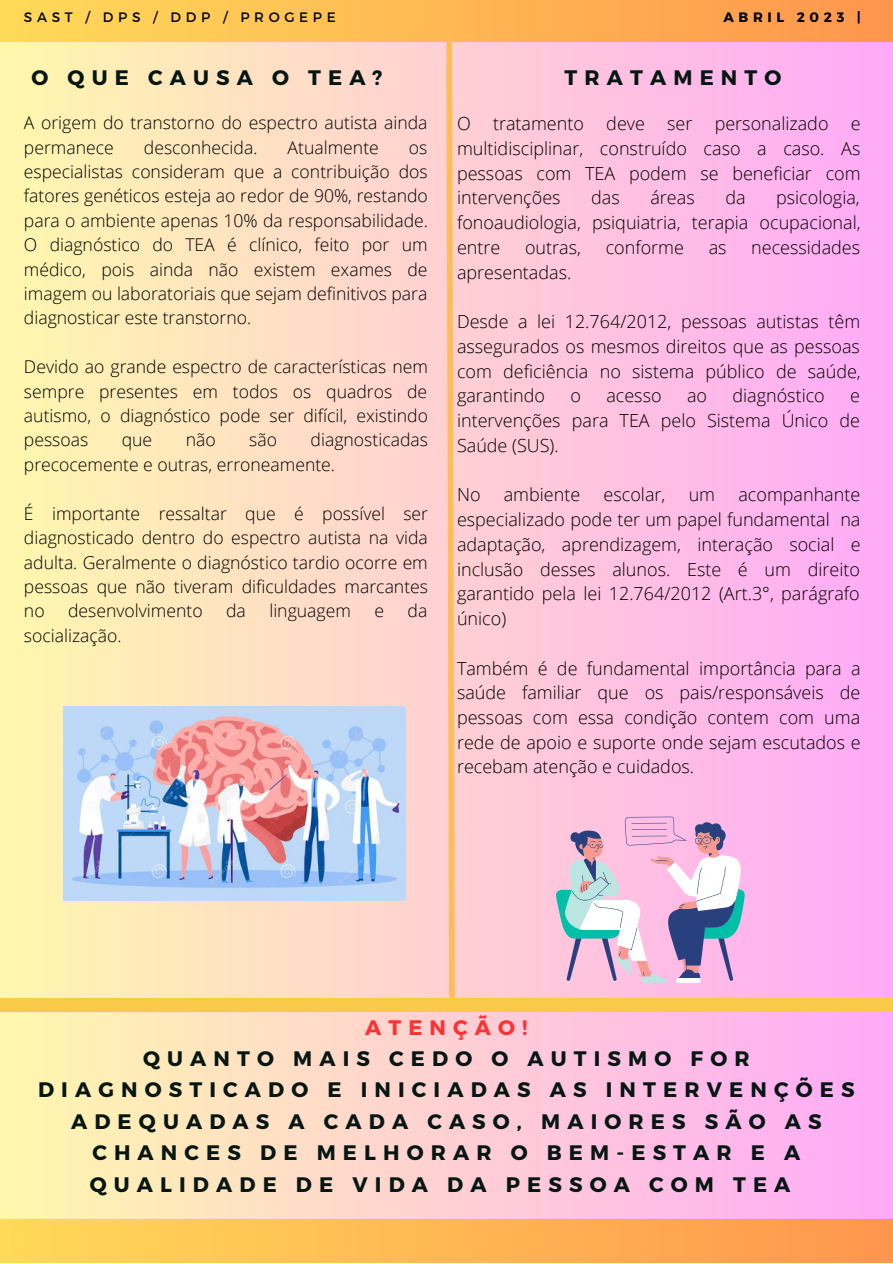
<style>
.page{position:relative;width:893px;height:1264px;background:#fff}
.page>*{position:absolute;margin:0;border:0;box-sizing:border-box;transform-origin:0 0}
.t1{font:700 21px/31.5px "Montserrat";letter-spacing:.34em;color:#051613;text-align:center}
.t2{font:700 21px "Montserrat";letter-spacing:.34em;color:#ff3131}
.t3{font:300 18px/24.8px "Open Sans";color:#000;text-align:justify}
.t4{font:300 17.55px/24.5px "Open Sans";color:#000;text-align:justify}
.t5{font:13.65px "Montserrat";letter-spacing:.34em;color:#000}
.t6{font:700 13.65px "Montserrat";letter-spacing:.34em;color:#000}
</style>
<div class="page">
<div style="left:0;top:0;width:892px;height:1262px;background:linear-gradient(to right,#fff7ad,#ffaaf8)"></div>
<div style="left:0;top:1219px;width:892px;height:43px;background:linear-gradient(to right,#ffd958,#ff964e)"></div>
<div style="left:0;top:0;width:892px;height:42px;background:linear-gradient(to right,#ffda58,#ff964e)"></div>
<div style="left:0;top:998px;width:892px;height:13px;background:#f9ca49"></div>
<svg style="left:443px;top:32px;width:14px;height:966px"></svg>
<svg style="left:555px;top:816px;width:190px;height:167px"></svg>
<img style="left:63px;top:706px;width:342px;height:194px">
<p class="t5" style="left:24px;top:8px;width:313px">SAST / DPS / DDP / PROGEPE</p>
<p class="t6" style="left:723px;top:9px;width:139px">ABRIL 2023 |</p>
<p class="t1" style="left:32px;top:61px;width:352px">O QUE CAUSA O TEA?</p>
<p class="t4" style="left:24px;top:110px;width:405px">A origem do transtorno do espectro autista ainda permanece</p>
<p class="t4" style="left:144px;top:135px;width:115px">desconhecida.</p>
<p class="t4" style="left:287px;top:135px;width:93px">Atualmente</p>
<p class="t4" style="left:24px;top:135px;width:405px;text-indent:385px">os especialistas consideram que a contribuição dos fatores genéticos esteja ao redor de 90%, restando para o ambiente apenas 10% da responsabilidade.<br>O diagnóstico do TEA é clínico, feito por um médico, pois ainda não existem exames de imagem ou laboratoriais que sejam definitivos para diagnosticar este transtorno.</p>
<p class="t4" style="left:24px;top:354px;width:405px">Devido ao grande espectro de características nem sempre presentes em todos os quadros de autismo, o diagnóstico pode ser difícil, existindo pessoas</p>
<p class="t4" style="left:24px;top:427px;width:405px;text-indent:286px">diagnosticadas precocemente e outras, erroneamente.</p>
<p class="t4" style="left:24px;top:500px;width:405px">É importante ressaltar que é possível ser diagnosticado dentro do espectro autista na vida adulta. Geralmente o diagnóstico tardio ocorre em pessoas que não tiveram dificuldades marcantes no</p>
<p class="t4" style="left:122px;top:427px;width:32px">que</p>
<p class="t4" style="left:186px;top:427px;width:31px">não</p>
<p class="t4" style="left:249px;top:427px;width:29px">são</p>
<p class="t4" style="left:68px;top:598px;width:136px">desenvolvimento</p>
<p class="t4" style="left:226px;top:598px;width:21px">da</p>
<p class="t4" style="left:269px;top:598px;width:83px">linguagem</p>
<p class="t4" style="left:374px;top:598px;width:11px">e</p>
<p class="t4" style="left:407px;top:598px;width:21px">da</p>
<p class="t4" style="left:24px;top:622px;width:99px">socialização.</p>
<p class="t1" style="left:564px;top:61px;width:218px">TRATAMENTO</p>
<p class="t3" style="left:457px;top:111px;width:405px">O tratamento deve ser personalizado e multidisciplinar, construído caso a caso. As pessoas com TEA podem se beneficiar com intervenções</p>
<p class="t3" style="left:591px;top:185px;width:30px">das</p>
<p class="t3" style="left:650px;top:185px;width:46px">áreas</p>
<p class="t3" style="left:725px;top:185px;width:22px">da</p>
<p class="t3" style="left:457px;top:185px;width:405px;text-indent:319px">psicologia, fonoaudiologia, psiquiatria, terapia ocupacional, entre</p>
<p class="t3" style="left:525px;top:234px;width:57px">outras,</p>
<p class="t3" style="left:605px;top:234px;width:80px">conforme</p>
<p class="t3" style="left:708px;top:234px;width:19px">as</p>
<p class="t3" style="left:751px;top:234px;width:110px">necessidades</p>
<p class="t3" style="left:457px;top:259px;width:116px">apresentadas.</p>
<p class="t3" style="left:457px;top:309px;width:405px">Desde a lei 12.764/2012, pessoas autistas têm assegurados os mesmos direitos que as pessoas com deficiência no sistema público de saúde, garantindo</p>
<p class="t3" style="left:570px;top:383px;width:12px">o</p>
<p class="t3" style="left:606px;top:383px;width:57px">acesso</p>
<p class="t3" style="left:687px;top:383px;width:22px">ao</p>
<p class="t3" style="left:732px;top:383px;width:94px">diagnóstico</p>
<p class="t3" style="left:457px;top:383px;width:404px;text-indent:393px">e intervenções para TEA pelo Sistema Único de Saúde (SUS).</p>
<p class="t3" style="left:457px;top:482px;width:25px">No</p>
<p class="t3" style="left:503px;top:482px;width:78px">ambiente</p>
<p class="t3" style="left:603px;top:482px;width:63px">escolar,</p>
<p class="t3" style="left:688px;top:482px;width:28px">um</p>
<p class="t3" style="left:457px;top:482px;width:405px;text-indent:281px">acompanhante especializado pode ter um papel fundamental na adaptação, aprendizagem, interação social e inclusão desses alunos. Este é um direito garantido pela lei 12.764/2012 (Art.3°, parágrafo único)</p>
<p class="t3" style="left:457px;top:655px;width:405px">Também é de fundamental importância para a saúde familiar que os pais/responsáveis de pessoas com essa condição contem com uma rede de apoio e suporte onde sejam escutados e recebam atenção e cuidados.</p>
<p class="t2" style="left:365px;top:1013px;width:164px">ATENÇÃO!</p>
<p class="t1" style="left:38px;top:1041px;width:818px">QUANTO MAIS CEDO O AUTISMO FOR DIAGNOSTICADO E INICIADAS AS INTERVENÇÕES ADEQUADAS A CADA CASO, MAIORES SÃO AS CHANCES DE MELHORAR O BEM-ESTAR E A QUALIDADE DE VIDA DA PESSOA COM TEA</p>
</div>
